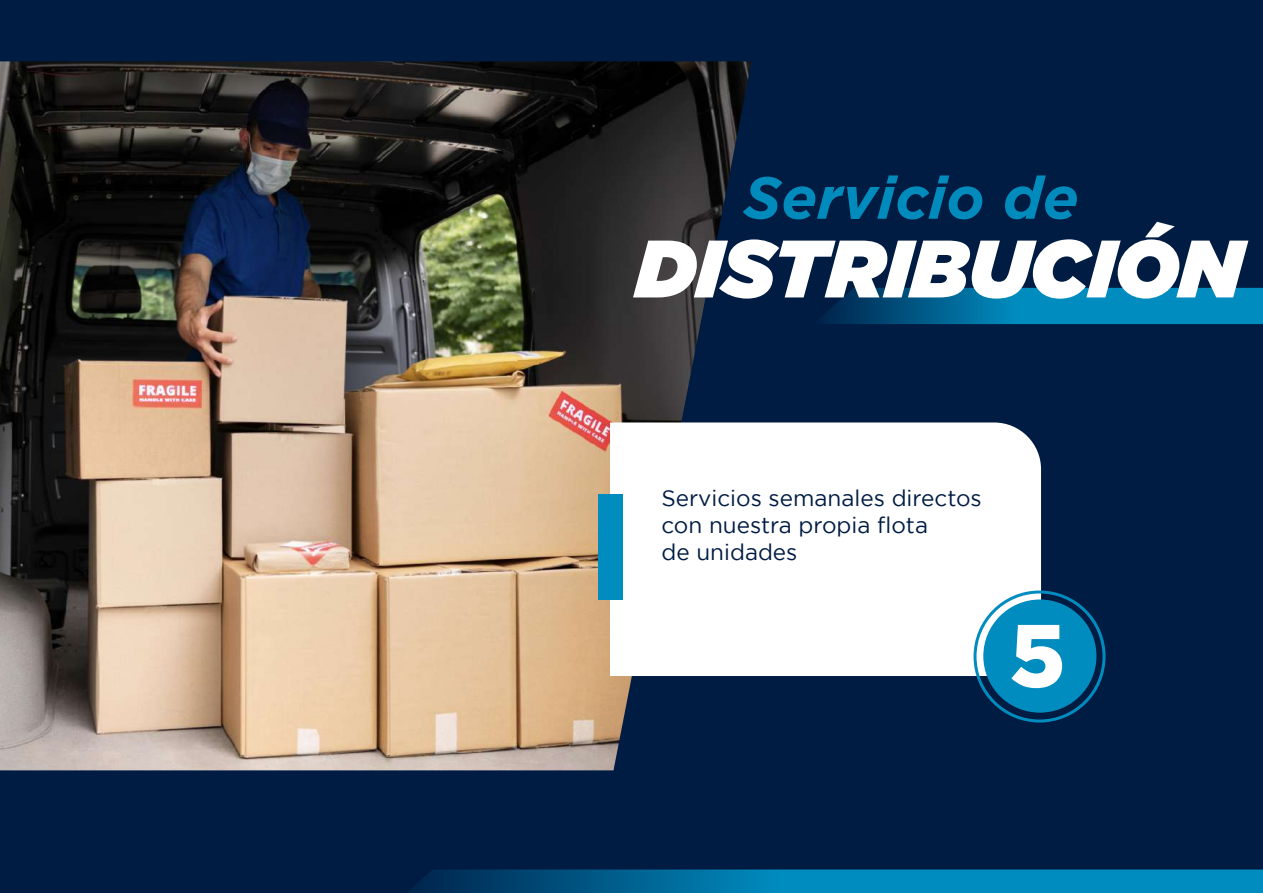
<style>
.page{position:relative;width:1263px;height:893px;background:#001c43}
.page>*{position:absolute;margin:0;border:0;box-sizing:border-box;transform-origin:0 0}
.t1{font:900 88.5px "Gotham";color:#fff}
.t2{font:italic 900 81.15px "Gotham";color:#fff}
.t3{font:italic 700 59.25px "Gotham";color:#018bbc}
.t4{font:22.5px/27px "Gotham";color:#001c43}
</style>
<div class="page">
<img style="left:0;top:61px;width:751px;height:709px">
<div style="left:610px;top:422px;width:431px;height:254px;background:#fff"></div>
<svg style="left:414px;top:869px;width:849px;height:24px"></svg>
<svg style="left:825px;top:288px;width:438px;height:36px"></svg>
<div style="left:598px;top:494px;width:24px;height:105px;background:#008cbf"></div>
<div style="left:983px;top:599px;width:113px;height:114px;background:#008cbf;border-radius:50%"></div>
<div style="left:973px;top:590px;width:132px;height:132px;border:3px solid #008cbf;border-radius:50%"></div>
<h3 class="t3" style="left:743px;top:164px;width:337px">Servicio de</h3>
<h2 class="t2" style="left:636px;top:222px;width:608px">DISTRIBUCIÓN</h2>
<p class="t4" style="left:661px;top:485px;width:322px">Servicios semanales directos con nuestra propia flota<br>de unidades</p>
<h1 class="t1" style="left:1010px;top:604px;width:57px">5</h1>
</div>
